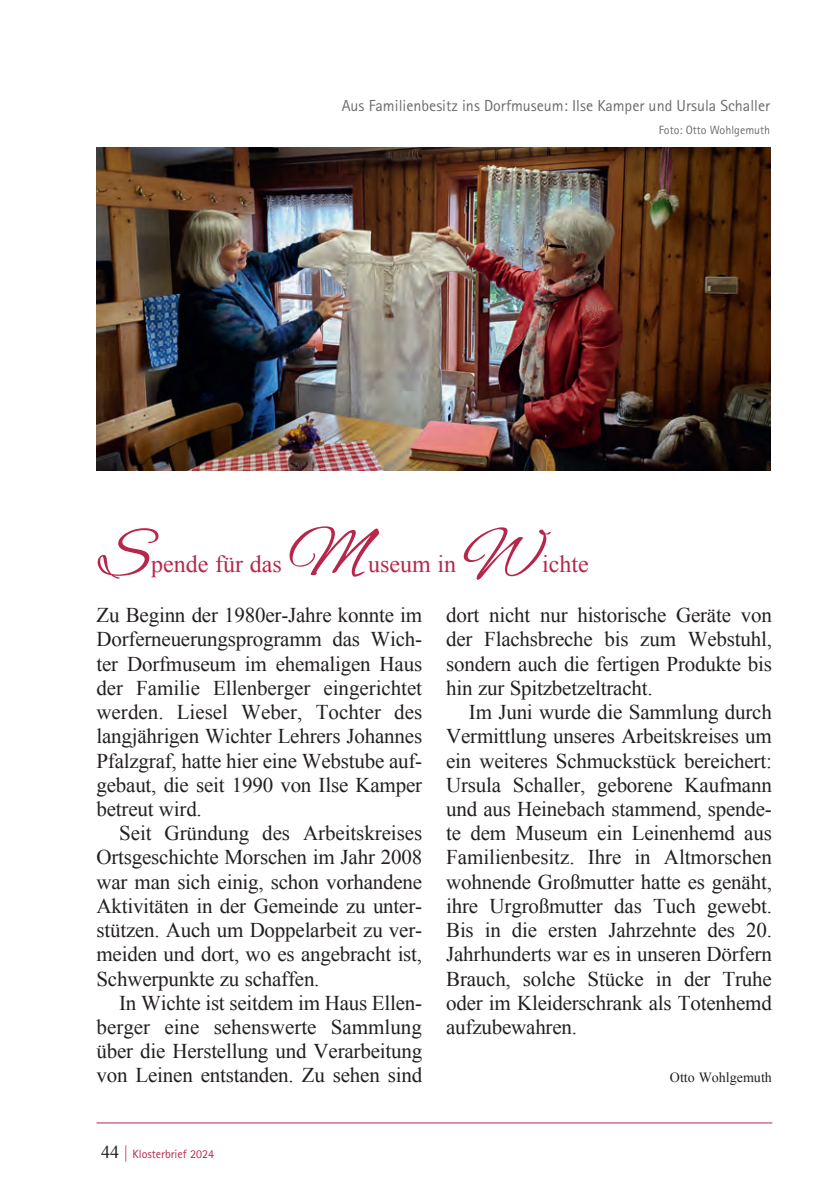
<style>
.page{position:relative;width:840px;height:1191px;background:#fff}
.page>*{position:absolute;margin:0;border:0;box-sizing:border-box;transform-origin:0 0}
.Subline{font:70px "Alex Brush";color:#b6274b}
.Subline-2{font:24px "Times New Roman";color:#b6274b}
.Grundtext_10_12_105{font:21px/24.2px "Times New Roman";letter-spacing:-.01em;color:#231f20;text-align:justify}
.t1{font:16px "Rotis Sans Serif Pro";color:#6c6d70}
.Grundtext_10_12_105-2{font:14px "Times New Roman";color:#231f20}
.t2{font:12px "Rotis Sans Serif Pro";color:#b6274b}
.t3{font:12px "Rotis Sans Serif Pro";color:#6c6d70}
.s1{font-family:"Times New Roman";font-size:18px;color:#231f20}
.s2{font-family:"Times New Roman";font-size:18px}
</style>
<div class="page">
<hr style="left:96px;top:1122px;width:676px;height:1px;background:#b6274b">
<img style="left:96px;top:147px;width:674px;height:324px">
<p class="t1" style="left:341px;top:97px;width:430px">Aus Familienbesitz ins Dorfmuseum: Ilse Kamper und Ursula Schaller</p>
<p class="t3" style="left:658px;top:123px;width:113px">Foto: Otto Wohlgemuth</p>
<p class="Subline" style="left:99px;top:514px;width:54px">S</p>
<p class="Subline-2" style="left:151px;top:548px;width:132px">pende für das</p>
<p class="Subline" style="left:288px;top:514px;width:81px">M</p>
<p class="Subline" style="left:462px;top:514px;width:81px">W</p>
<p class="Subline-2" style="left:368px;top:548px;width:89px">useum in</p>
<p class="Subline-2" style="left:542px;top:548px;width:48px">ichte</p>
<p class="Grundtext_10_12_105" style="left:96px;top:602px;width:327px">Zu Beginn der 1980er-Jahre konnte im Dorferneuerungsprogramm das Wich&shy;ter Dorfmuseum im ehemaligen Haus der Familie Ellenberger eingerichtet werden. Liesel Weber, Tochter des langjährigen Wichter Lehrers Johannes Pfalzgraf, hatte hier eine Webstube auf&shy;gebaut, die seit 1990 von Ilse Kamper betreut wird.</p>
<p class="Grundtext_10_12_105" style="left:96px;top:820px;width:327px;text-indent:23px">Seit Gründung des Arbeitskreises Ortsgeschichte Morschen im Jahr 2008 war man sich einig, schon vorhandene Aktivitäten in der Gemeinde zu unter&shy;stützen. Auch um Doppelarbeit zu ver&shy;meiden und dort, wo es angebracht ist, Schwerpunkte zu schaffen.</p>
<p class="Grundtext_10_12_105" style="left:96px;top:990px;width:327px;text-indent:23px">In Wichte ist seitdem im Haus Ellen&shy;berger eine sehenswerte Sammlung über die Herstellung und Verarbeitung von Leinen entstanden. Zu sehen sind</p>
<p class="Grundtext_10_12_105" style="left:446px;top:603px;width:327px">dort nicht nur historische Geräte von der Flachsbreche bis zum Webstuhl, sondern auch die fertigen Produkte bis hin zur Spitzbetzeltracht.</p>
<p class="Grundtext_10_12_105" style="left:446px;top:699px;width:327px;text-indent:23px">Im Juni wurde die Sammlung durch Vermittlung unseres Arbeitskreises um ein weiteres Schmuckstück bereichert:<br>Ursula Schaller, geborene Kaufmann und aus Heinebach stammend, spende&shy;te dem Museum ein Leinenhemd aus Familienbesitz. Ihre in Altmorschen wohnende Großmutter hatte es genäht, ihre Urgroßmutter das Tuch gewebt.<br>Bis in die ersten Jahrzehnte des 20.<br>Jahrhunderts war es in unseren Dörfern Brauch, solche Stücke in der Truhe oder im Kleiderschrank als Totenhemd aufzubewahren.</p>
<p class="Grundtext_10_12_105-2" style="left:669px;top:1068px;width:103px">Otto Wohlgemuth</p>
<p class="t2" style="left:101px;top:1147px;width:114px"><span class="s1">44</span> <span class="s2">|</span> Klosterbrief 2024</p>
</div>
